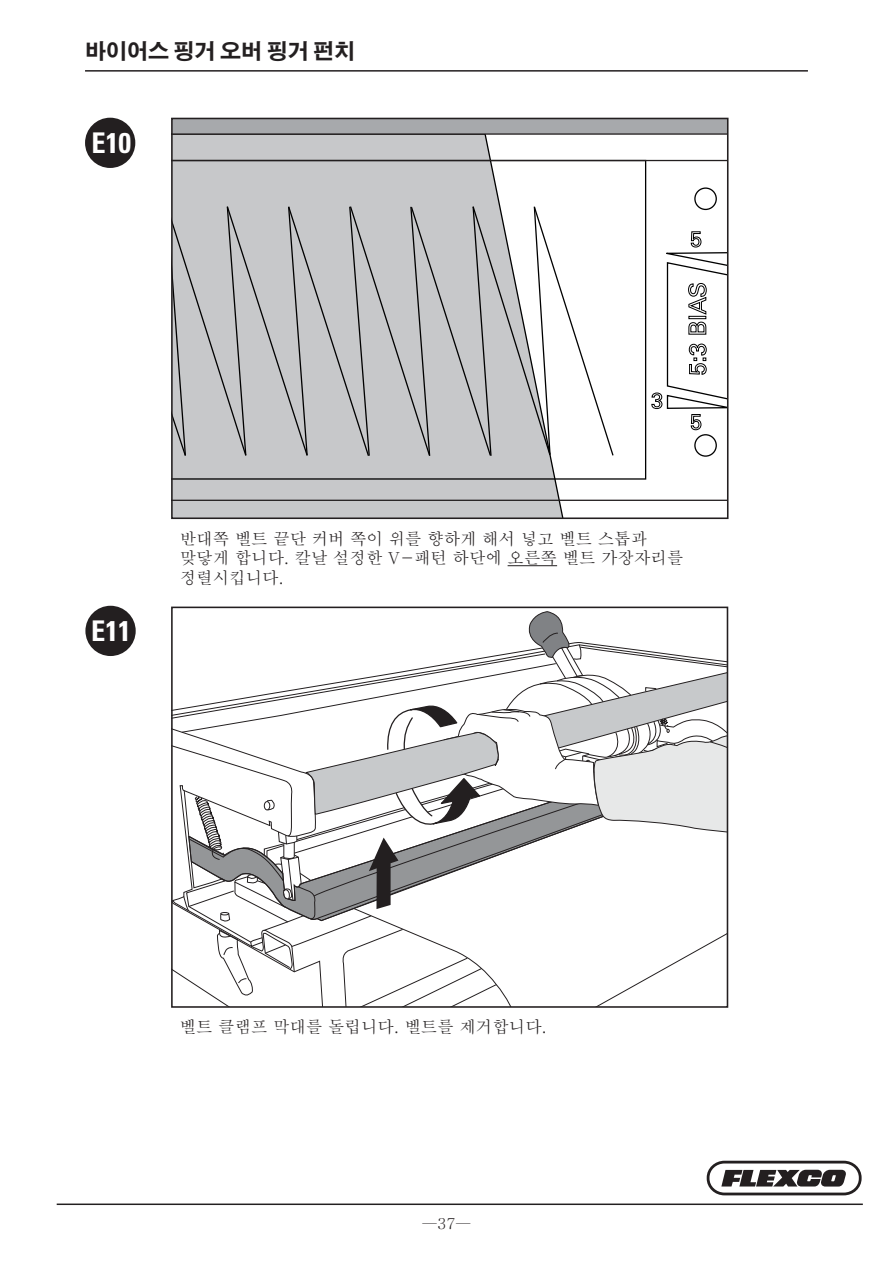
<style>
.page{position:relative;width:893px;height:1263px;background:#fff}
.page>*{position:absolute;margin:0;border:0;box-sizing:border-box;transform-origin:0 0}
.t1{font:700 condensed 28.5px "Univers LT Std";color:#fff}
.t2{font:700 21px "Adobe Gothic Std";color:#231f20}
.t3{font:500 16.5px/19.5px "Adobe Myungjo Std";color:#231f20}
.t4{font:500 15px "Adobe Myungjo Std";color:#231f20}
</style>
<div class="page">
<svg style="left:174px;top:135px;width:404px;height:381px;background:#cdced0"></svg>
<svg style="left:174px;top:121px;width:551px;height:14px;background:#9a9b9e"></svg>
<svg style="left:174px;top:160px;width:551px;height:341px"></svg>
<svg style="left:651px;top:231px;width:74px;height:199px"></svg>
<div style="left:171px;top:118px;width:557px;height:401px;border:2px solid #231f20"></div>
<svg style="left:174px;top:611px;width:551px;height:394px"></svg>
<div style="left:171px;top:607px;width:557px;height:401px;border:2px solid #231f20"></div>
<svg style="left:707px;top:1161px;width:155px;height:34px"></svg>
<hr style="left:57px;top:1203px;width:806px;height:2px;background:#231f20">
<hr style="left:85px;top:70px;width:723px;height:2px;background:#231f20">
<div style="left:85px;top:606px;width:51px;height:50px;background:#231f20;border-radius:50%"></div>
<div style="left:85px;top:118px;width:50px;height:50px;background:#231f20;border-radius:50%"></div>
<hr style="left:508px;top:565px;width:49px;height:1px;background:#231f20">
<p class="t2" style="left:85px;top:39px;width:272px">바이어스 핑거 오버 핑거 펀치</p>
<h1 class="t1" style="left:92px;top:126px;width:41px">E10</h1>
<h1 class="t1" style="left:91px;top:614px;width:41px">E11</h1>
<p class="t3" style="left:180px;top:529px;width:505px">반대쪽 벨트 끝단 커버 쪽이 위를 향하게 해서 넣고 벨트 스톱과 맞닿게 합니다. 칼날 설정한 V-패턴 하단에 오른쪽 벨트 가장자리를 정렬시킵니다.</p>
<p class="t3" style="left:180px;top:1017px;width:369px">벨트 클램프 막대를 돌립니다. 벨트를 제거합니다.</p>
<p class="t4" style="left:422px;top:1216px;width:50px">—37—</p>
</div>
